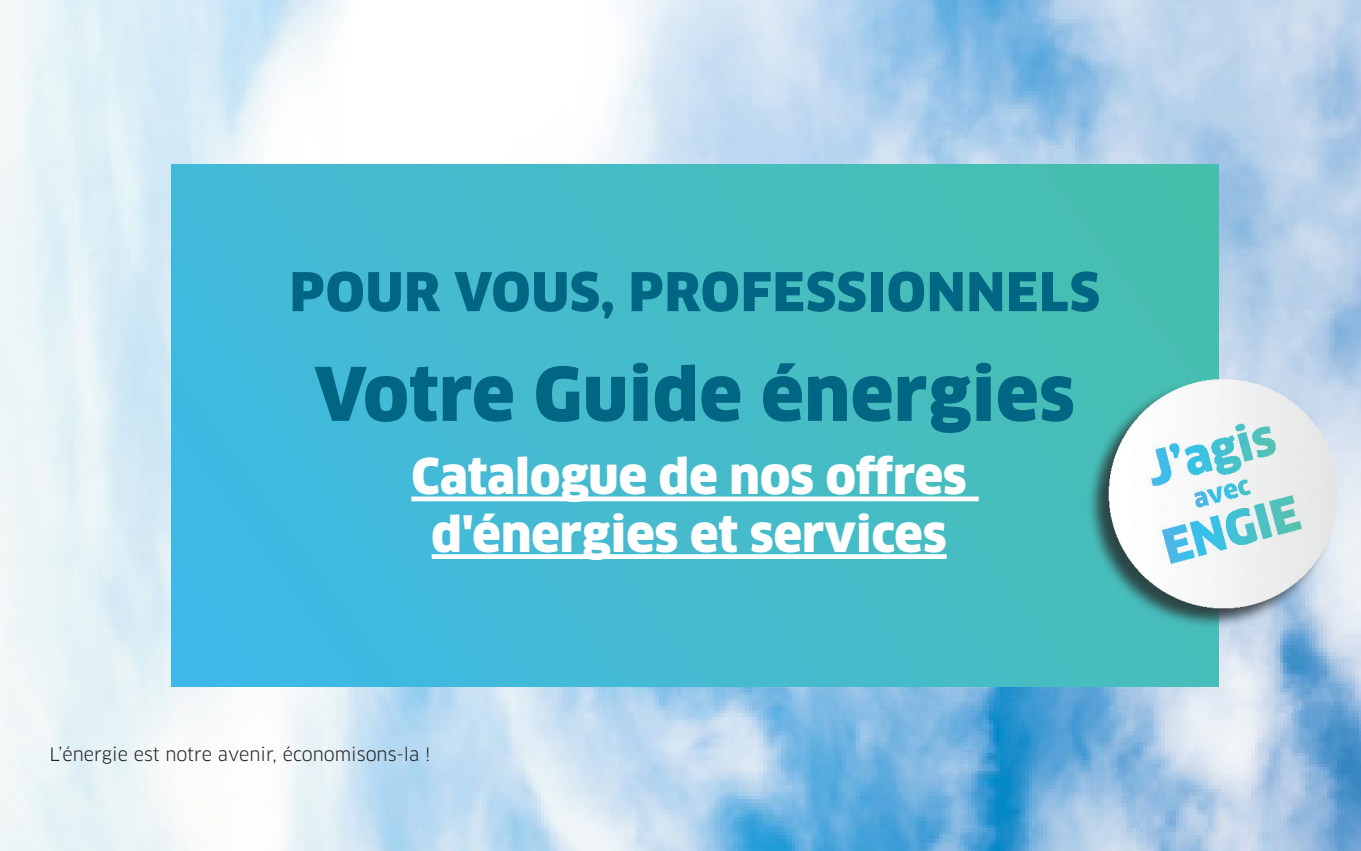
<style>
.page{position:relative;width:1361px;height:851px;background:#fff}
.page>*{position:absolute;margin:0;border:0;box-sizing:border-box;transform-origin:0 0}
.t1{font:900 72px "Clan Pro";letter-spacing:.01em;color:#016584}
.t2{font:900 52px "Clan Pro";letter-spacing:.02em;color:#016584}
.t3{font:900 48px/57.6px "Clan Pro";color:#fff;text-align:center}
.t4{font:18px "Clan Pro";color:#231f20}
</style>
<div class="page">
<img style="left:0;top:0;width:1361px;height:850px">
<div style="left:171px;top:164px;width:1047px;height:522px;background:linear-gradient(to right,#40b9e2,#48beb0)"></div>
<div style="left:411px;top:496px;width:567px;height:5px;background:#fff"></div>
<div style="left:432px;top:554px;width:514px;height:5px;background:#fff"></div>
<div style="left:1087px;top:379px;width:250px;height:250px;background:#231f20;opacity:.75"></div>
<img style="left:1105px;top:374px;width:238px;height:238px">
<p class="t2" style="left:290px;top:261px;width:811px">POUR VOUS, PROFESSIONNELS</p>
<p class="t1" style="left:315px;top:351px;width:762px">Votre Guide énergies</p>
<p class="t3" style="left:411px;top:448px;width:557px">Catalogue de nos offres d'énergies et services</p>
<p class="t4" style="left:49px;top:744px;width:383px">L’énergie est notre avenir, économisons-la !</p>
</div>
